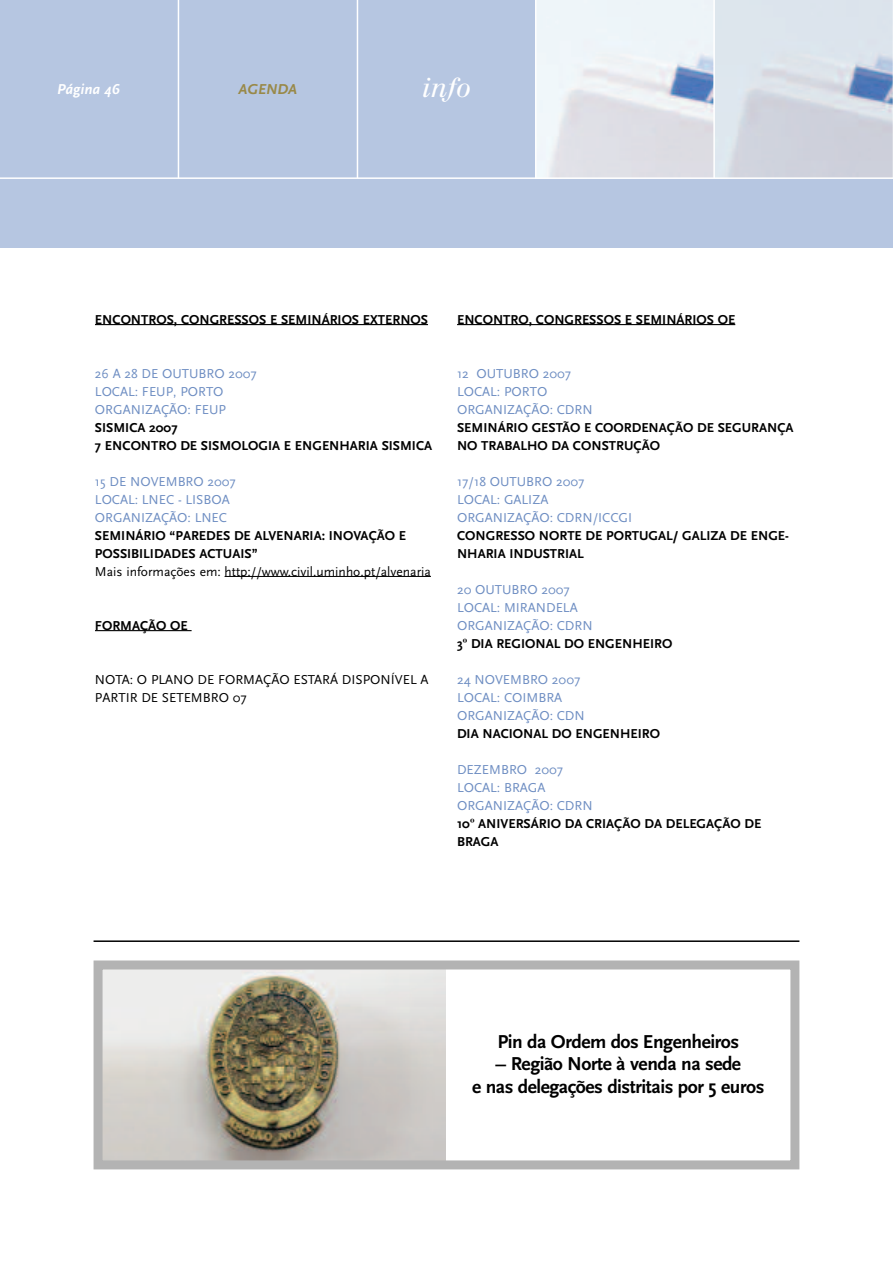
<style>
.page{position:relative;width:893px;height:1263px;background:#fff}
.page>*{position:absolute;margin:0;border:0;box-sizing:border-box;transform-origin:0 0}
.t1{font:italic 27px "Walbaum";color:#fff}
.t2{font:700 19.5px/22.5px "Scala Sans";letter-spacing:-.025em;color:#000;text-align:center}
.t3{font:italic 700 15px "Scala Sans";color:#fff}
.t4{font:italic 700 15px "Scala Sans";color:#998948}
.t5{font:700 13.5px/18px "Scala Sans";color:#000}
.t6{font:13.5px/18px "Scala Sans";color:#6d8dc2}
.t7{font:13.5px/18px "Scala Sans";color:#000}
.s1{font-weight:700;color:#000}
.s2{font-family:"Times";font-weight:700;color:#000}
.s3{font-weight:400;color:#6d8dc2}
.s4{font-family:"Times"}
</style>
<div class="page">
<div style="left:0;top:0;width:893px;height:248px;background:#b6c6e1"></div>
<img style="left:536px;top:0;width:177px;height:177px">
<svg style="left:715px;top:0;width:177px;height:177px;background:#d2d9e3"></svg>
<hr style="left:0;top:177px;width:893px;height:2px;background:#fff">
<hr style="left:713px;top:0;width:2px;height:178px;background:#fff">
<hr style="left:892px;top:0;width:1px;height:178px;background:#fff">
<hr style="left:535px;top:0;width:1px;height:178px;background:#fff">
<hr style="left:357px;top:0;width:1px;height:178px;background:#fff">
<hr style="left:178px;top:0;width:1px;height:178px;background:#fff">
<hr style="left:95px;top:324px;width:333px;height:1px;background:#000">
<hr style="left:225px;top:576px;width:64px;height:1px;background:#000">
<hr style="left:288px;top:576px;width:143px;height:1px;background:#000">
<hr style="left:95px;top:630px;width:97px;height:1px;background:#000">
<hr style="left:457px;top:324px;width:278px;height:1px;background:#000">
<img style="left:104px;top:970px;width:342px;height:189px">
<div style="left:94px;top:960px;width:705px;height:209px;border:9px solid #b3b3b3"></div>
<hr style="left:94px;top:940px;width:705px;height:2px;background:#000">
<p class="t3" style="left:57px;top:80px;width:64px">Página 46</p>
<p class="t4" style="left:239px;top:80px;width:60px">AGENDA</p>
<h1 class="t1" style="left:422px;top:77px;width:51px">info</h1>
<p class="t5" style="left:95px;top:310px;width:335px">ENCONTROS, CONGRESSOS E SEMINÁRIOS EXTERNOS</p>
<p class="t6" style="left:95px;top:364px;width:163px">26 A 28 DE OUTUBRO 2007<br>LOCAL: FEUP, PORTO<br>ORGANIZAÇÃO: FEUP</p>
<p class="t5" style="left:95px;top:418px;width:339px">SISMICA 2007<br>7 ENCONTRO DE SISMOLOGIA E ENGENHARIA SISMICA</p>
<p class="t6" style="left:95px;top:472px;width:142px">15 DE NOVEMBRO 2007<br>LOCAL: LNEC - LISBOA<br>ORGANIZAÇÃO: LNEC</p>
<p class="t5" style="left:95px;top:526px;width:313px">SEMINÁRIO “PAREDES DE ALVENARIA: INOVAÇÃO E<br>POSSIBILIDADES ACTUAIS”</p>
<p class="t7" style="left:95px;top:562px;width:337px">Mais informações em: http://www.civil.uminho.pt/alvenaria</p>
<p class="t5" style="left:95px;top:616px;width:94px">FORMAÇÃO OE</p>
<p class="t7" style="left:95px;top:670px;width:335px">NOTA: O PLANO DE FORMAÇÃO ESTARÁ DISPONÍVEL A<br>PARTIR DE SETEMBRO 07</p>
<p class="t5" style="left:457px;top:310px;width:280px">ENCONTRO, CONGRESSOS E SEMINÁRIOS OE</p>
<p class="t6" style="left:457px;top:364px;width:137px">12 OUTUBRO 2007<br>LOCAL: PORTO<br>ORGANIZAÇÃO: CDRN</p>
<p class="t5" style="left:457px;top:418px;width:338px">SEMINÁRIO GESTÃO E COORDENAÇÃO DE SEGURANÇA<br>NO TRABALHO DA CONSTRUÇÃO</p>
<p class="t6" style="left:457px;top:472px;width:177px">17/18 OUTUBRO 2007<br>LOCAL: GALIZA<br>ORGANIZAÇÃO: CDRN/ICCGI</p>
<p class="t5" style="left:457px;top:526px;width:333px">CONGRESSO NORTE DE PORTUGAL/ GALIZA DE ENGE-<br>NHARIA INDUSTRIAL</p>
<p class="t6" style="left:457px;top:580px;width:217px">20 OUTUBRO 2007<br>LOCAL: MIRANDELA<br>ORGANIZAÇÃO: CDRN<br><span class="s1">3</span><span class="s2">º</span> <span class="s1">DIA REGIONAL DO ENGENHEIRO</span></p>
<p class="t6" style="left:457px;top:670px;width:129px">24 NOVEMBRO 2007<br>LOCAL: COIMBRA<br>ORGANIZAÇÃO: CDN</p>
<p class="t5" style="left:457px;top:724px;width:204px">DIA NACIONAL DO ENGENHEIRO</p>
<p class="t5" style="left:457px;top:760px;width:306px"><span class="s3">DEZEMBRO 2007<br>LOCAL: BRAGA<br>ORGANIZAÇÃO: CDRN<br></span>10<span class="s4">º</span> ANIVERSÁRIO DA CRIAÇÃO DA DELEGAÇÃO DE<br>BRAGA</p>
<h2 class="t2" style="left:497px;top:1029px;width:243px">Pin da Ordem dos Engenheiros</h2>
<h2 class="t2" style="left:472px;top:1052px;width:294px">– Região Norte à venda na sede<br>e nas delegações distritais por 5 euros</h2>
</div>
